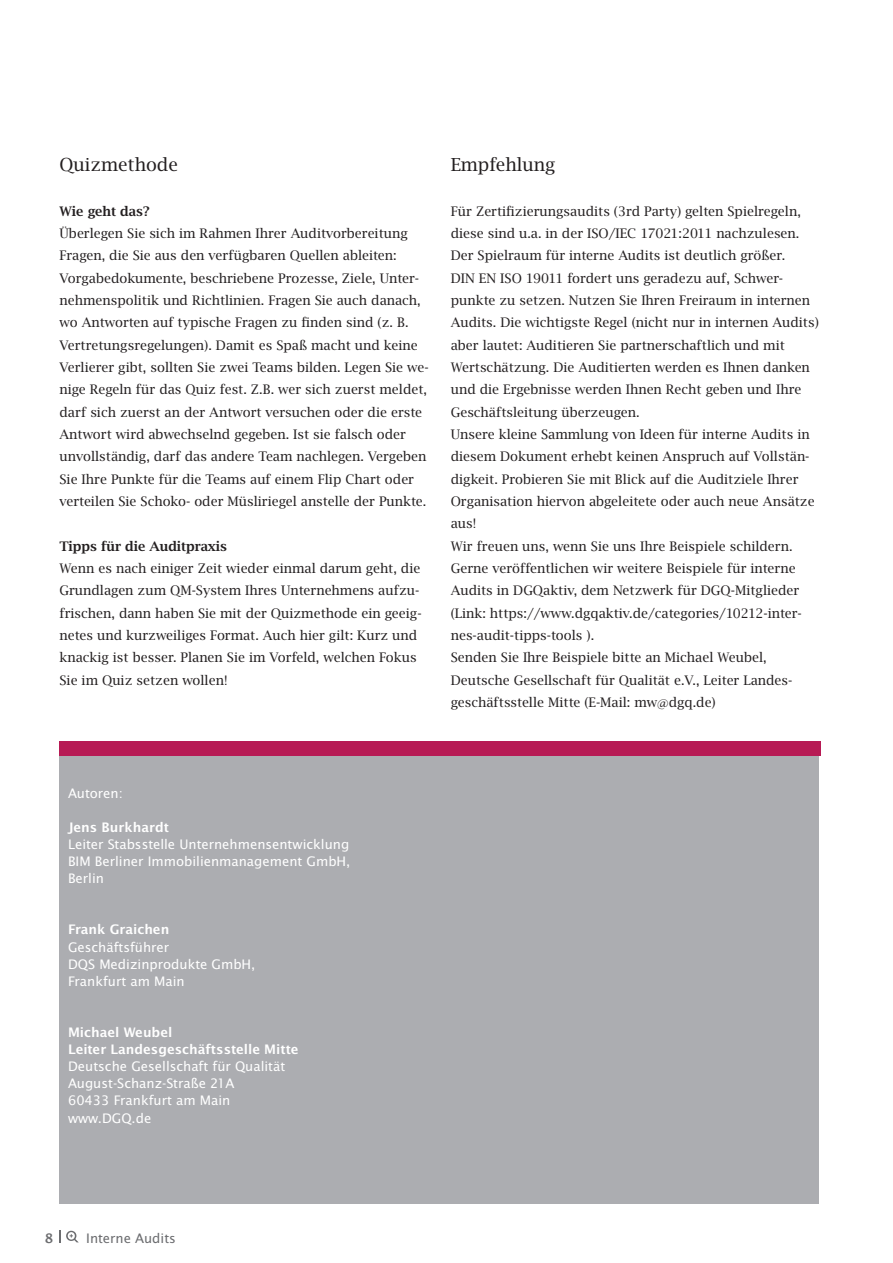
<style>
.page{position:relative;width:893px;height:1263px;background:#fff}
.page>*{position:absolute;margin:0;border:0;box-sizing:border-box;transform-origin:0 0}
.t1{font:19.5px "Lucida Bright EF";color:#231f20}
.t2{font:14.25px/22.4px "Lucida Bright EF";color:#231f20}
.t3{font:14.25px/17.1px "Lucida Sans EF";color:#fff}
.t4{font:600 14.25px/17.1px "Lucida Sans EF";color:#fff}
.t5{font:600 14.25px "Lucida Bright EF";color:#231f20}
.t6{font:14.25px "Lucida Sans EF";color:#6c6d70}
.t7{font:600 14.25px "Lucida Sans EF";color:#6c6d70}
</style>
<div class="page">
<svg style="left:66px;top:1231px;width:12px;height:11px"></svg>
<svg style="left:59px;top:1230px;width:1px;height:12px"></svg>
<div style="left:60px;top:750px;width:759px;height:453px;background:#acadb1"></div>
<div style="left:60px;top:741px;width:761px;height:15px;background:#b71a54"></div>
<p class="t1" style="left:60px;top:154px;width:120px">Quizmethode</p>
<p class="t5" style="left:60px;top:204px;width:92px">Wie geht das?</p>
<p class="t2" style="left:60px;top:222px;width:371px">Überlegen Sie sich im Rahmen Ihrer Auditvorbereitung Fragen, die Sie aus den verfügbaren Quellen ableiten:<br>Vorgabedokumente, beschriebene Prozesse, Ziele, Unter&shy;nehmenspolitik und Richtlinien. Fragen Sie auch danach, wo Antworten auf typische Fragen zu finden sind (z. B.<br>Vertretungsregelungen). Damit es Spaß macht und keine Verlierer gibt, sollten Sie zwei Teams bilden. Legen Sie we&shy;nige Regeln für das Quiz fest. Z.B. wer sich zuerst meldet, darf sich zuerst an der Antwort versuchen oder die erste Antwort wird abwechselnd gegeben. Ist sie falsch oder unvollständig, darf das andere Team nachlegen. Vergeben Sie Ihre Punkte für die Teams auf einem Flip Chart oder verteilen Sie Schoko- oder Müsliriegel anstelle der Punkte.</p>
<p class="t5" style="left:60px;top:538px;width:169px">Tipps für die Auditpraxis</p>
<p class="t2" style="left:60px;top:557px;width:364px">Wenn es nach einiger Zeit wieder einmal darum geht, die Grundlagen zum QM-System Ihres Unternehmens aufzu&shy;frischen, dann haben Sie mit der Quizmethode ein geeig&shy;netes und kurzweiliges Format. Auch hier gilt: Kurz und knackig ist besser. Planen Sie im Vorfeld, welchen Fokus Sie im Quiz setzen wollen!</p>
<p class="t1" style="left:451px;top:154px;width:106px">Empfehlung</p>
<p class="t2" style="left:451px;top:200px;width:370px">Für Zertifizierungsaudits (3rd Party) gelten Spielregeln, diese sind u.a. in der ISO/IEC 17021:2011 nachzulesen.<br>Der Spielraum für interne Audits ist deutlich größer.<br>DIN EN ISO 19011 fordert uns geradezu auf, Schwer&shy;punkte zu setzen. Nutzen Sie Ihren Freiraum in internen Audits. Die wichtigste Regel (nicht nur in internen Audits) aber lautet: Auditieren Sie partnerschaftlich und mit Wertschätzung. Die Auditierten werden es Ihnen danken und die Ergebnisse werden Ihnen Recht geben und Ihre Geschäftsleitung überzeugen.</p>
<p class="t2" style="left:451px;top:423px;width:365px">Unsere kleine Sammlung von Ideen für interne Audits in diesem Dokument erhebt keinen Anspruch auf Vollstän&shy;digkeit. Probieren Sie mit Blick auf die Auditziele Ihrer Organisation hiervon abgeleitete oder auch neue Ansätze aus!</p>
<p class="t2" style="left:451px;top:535px;width:350px">Wir freuen uns, wenn Sie uns Ihre Beispiele schildern.<br>Gerne veröffentlichen wir weitere Beispiele für interne<br>Audits in DGQaktiv, dem Netzwerk für DGQ-Mitglieder</p>
<p class="t2" style="left:451px;top:602px;width:352px">(Link: https://www.dgqaktiv.de/categories/10212-inter&shy;nes-audit-tipps-tools ).</p>
<p class="t2" style="left:451px;top:646px;width:343px">Senden Sie Ihre Beispiele bitte an Michael Weubel,<br>Deutsche Gesellschaft für Qualität e.V., Leiter Landes&shy;geschäftsstelle Mitte (E-Mail: mw@dgq.de)</p>
<p class="t3" style="left:68px;top:784px;width:56px">Autoren:</p>
<p class="t4" style="left:68px;top:818px;width:103px">Jens Burkhardt</p>
<p class="t3" style="left:68px;top:836px;width:283px">Leiter Stabsstelle Unternehmensentwicklung</p>
<p class="t3" style="left:68px;top:853px;width:284px">BIM Berliner Immobilienmanagement GmbH,</p>
<p class="t3" style="left:68px;top:870px;width:38px">Berlin</p>
<p class="t4" style="left:68px;top:921px;width:103px">Frank Graichen</p>
<p class="t3" style="left:68px;top:938px;width:103px">Geschäftsführer</p>
<p class="t3" style="left:68px;top:955px;width:189px">DQS Medizinprodukte GmbH,</p>
<p class="t3" style="left:68px;top:972px;width:118px">Frankfurt am Main</p>
<p class="t4" style="left:68px;top:1024px;width:232px">Michael Weubel<br>Leiter Landesgeschäftsstelle Mitte</p>
<p class="t3" style="left:68px;top:1058px;width:219px">Deutsche Gesellschaft für Qualität</p>
<p class="t3" style="left:68px;top:1075px;width:168px">August-Schanz-Straße 21A<br>60433 Frankfurt am Main</p>
<p class="t3" style="left:68px;top:1109px;width:85px">www.DGQ.de</p>
<p class="t7" style="left:45px;top:1231px;width:10px">8</p>
<p class="t6" style="left:86px;top:1230px;width:91px">Interne Audits</p>
</div>
